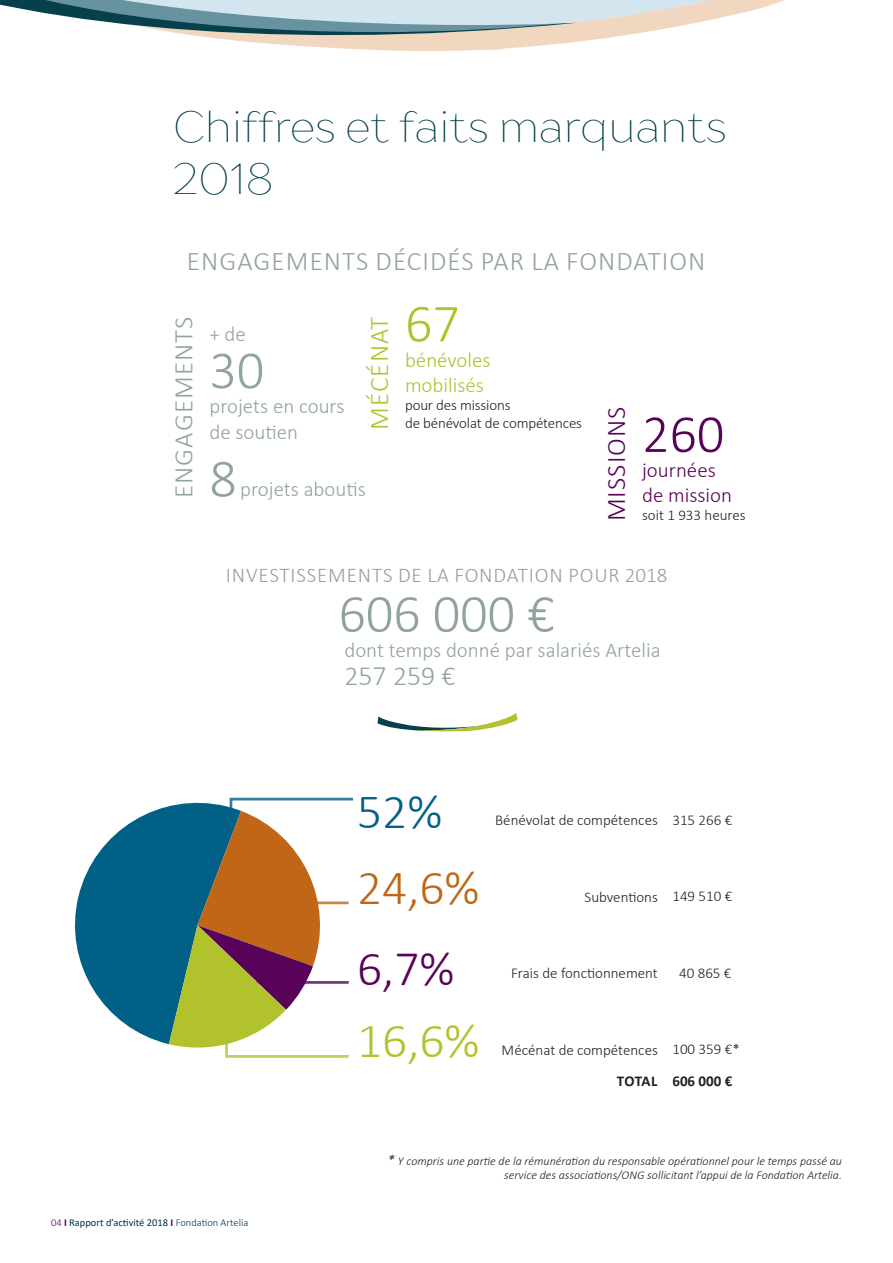
<style>
.page{position:relative;width:893px;height:1263px;background:#fff}
.page>*{position:absolute;margin:0;border:0;box-sizing:border-box;transform-origin:0 0}
.t1{font:300 54px "Calibri";color:#91a39d}
.t2{font:300 54px "Calibri";color:#58025a}
.t3{font:300 54px "Calibri";color:#b1c22d}
.t4{font:300 49.5px "Calibri";color:#c06616}
.t5{font:300 49.5px "Calibri";color:#b1c22d}
.t6{font:300 49.5px "Calibri";color:#58025a}
.t7{font:300 49.5px "Calibri";color:#006086}
.t8{font:43.5px/52.2px "Drugs";color:#05404b}
.t9{font:300 27.75px "Calibri";color:#91a39d}
.t10{font:300 27px "Calibri";letter-spacing:.04em;color:#91a39d}
.t11{font:300 27px "Calibri";letter-spacing:.04em;color:#58025a}
.t12{font:300 27px "Calibri";letter-spacing:.04em;color:#b1c22d}
.t13{font:300 21px/25.2px "Calibri";color:#91a39d}
.t14{font:300 21px "Calibri";letter-spacing:.04em;color:#91a39d}
.t15{font:300 21px "Calibri";color:#b1c22d}
.t16{font:300 21px "Calibri";color:#58025a}
.t17{font:300 15px "Calibri";color:#231f20}
.t18{font:700 15px "Calibri";color:#231f20}
.t19{font:italic 300 12px/14.4px "Calibri";color:#231f20;text-align:right}
.t20{font:10.5px "Calibri";color:#00345a}
.s1{font-weight:300;color:#58025a}
.s2{font-weight:700;color:#58025a}
.s3{font-weight:300}
.s4{font-size:15px}
</style>
<div class="page">
<svg style="left:0;top:0;width:784px;height:51px"></svg>
<svg style="left:377px;top:713px;width:141px;height:19px"></svg>
<svg style="left:75px;top:806px;width:94px;height:238px;fill:#006086"></svg>
<svg style="left:169px;top:797px;width:185px;height:261px"></svg>
<p class="t8" style="left:173px;top:100px;width:555px">Chiffres et faits marquants<br>2018</p>
<p class="t10" style="left:187px;top:244px;width:520px">ENGAGEMENTS DÉCIDÉS PAR LA FONDATION</p>
<p class="t10" style="left:167px;top:498px;width:183px;rotate:-90deg">ENGAGEMENTS</p>
<p class="t3" style="left:405px;top:290px;width:56px">67</p>
<p class="t12" style="left:362px;top:430px;width:115px;rotate:-90deg">MÉCÉNAT</p>
<p class="t13" style="left:209px;top:322px;width:38px">+ de</p>
<p class="t15" style="left:405px;top:347px;width:87px">bénévoles</p>
<p class="t15" style="left:405px;top:372px;width:81px">mobilisés</p>
<p class="t17" style="left:405px;top:395px;width:107px">pour des missions</p>
<p class="t1" style="left:209px;top:337px;width:56px">30</p>
<p class="t13" style="left:209px;top:394px;width:137px">projets en cours de soutien</p>
<p class="t11" style="left:599px;top:521px;width:116px;rotate:-90deg">MISSIONS</p>
<p class="t17" style="left:405px;top:413px;width:179px">de bénévolat de compétences</p>
<p class="t2" style="left:642px;top:400px;width:84px">260</p>
<p class="t16" style="left:642px;top:457px;width:75px">journées</p>
<p class="t16" style="left:642px;top:482px;width:92px">de mission</p>
<p class="t1" style="left:209px;top:445px;width:29px">8</p>
<p class="t13" style="left:240px;top:477px;width:127px">projets aboutis</p>
<p class="t17" style="left:642px;top:506px;width:105px">soit 1 933 heures</p>
<p class="t14" style="left:226px;top:562px;width:443px">INVESTISSEMENTS DE LA FONDATION POUR 2018</p>
<p class="t1" style="left:338px;top:580px;width:218px">606 000 €</p>
<p class="t13" style="left:344px;top:637px;width:318px">dont temps donné par salariés Artelia</p>
<p class="t9" style="left:344px;top:659px;width:113px">257 259 €</p>
<p class="t7" style="left:357px;top:780px;width:87px">52%</p>
<p class="t4" style="left:357px;top:857px;width:124px">24,6%</p>
<p class="t6" style="left:357px;top:938px;width:99px">6,7%</p>
<p class="t5" style="left:357px;top:1010px;width:124px">16,6%</p>
<p class="t17" style="left:495px;top:811px;width:164px">Bénévolat de compétences</p>
<p class="t17" style="left:672px;top:810px;width:62px">315 266 €</p>
<p class="t17" style="left:584px;top:887px;width:75px">Subventions</p>
<p class="t17" style="left:672px;top:887px;width:62px">149 510 €</p>
<p class="t17" style="left:511px;top:964px;width:148px">Frais de fonctionnement</p>
<p class="t17" style="left:679px;top:963px;width:54px">40 865 €</p>
<p class="t17" style="left:501px;top:1040px;width:158px">Mécénat de compétences</p>
<p class="t18" style="left:617px;top:1071px;width:42px">TOTAL</p>
<p class="t17" style="left:672px;top:1040px;width:69px">100 359 €*</p>
<p class="t18" style="left:672px;top:1070px;width:62px">606 000 €</p>
<p class="t20" style="left:51px;top:1215px;width:199px"><span class="s1">04</span> <span class="s2">I</span> Rapport d’activité 2018 <span class="s2">I</span> <span class="s3">Fondation Artelia</span></p>
<p class="t19" style="left:387px;top:1153px;width:456px"><span class="s4">*</span> Y compris une partie de la rémunération du responsable opérationnel pour le temps passé au service des associations/ONG sollicitant l’appui de la Fondation Artelia.</p>
</div>
